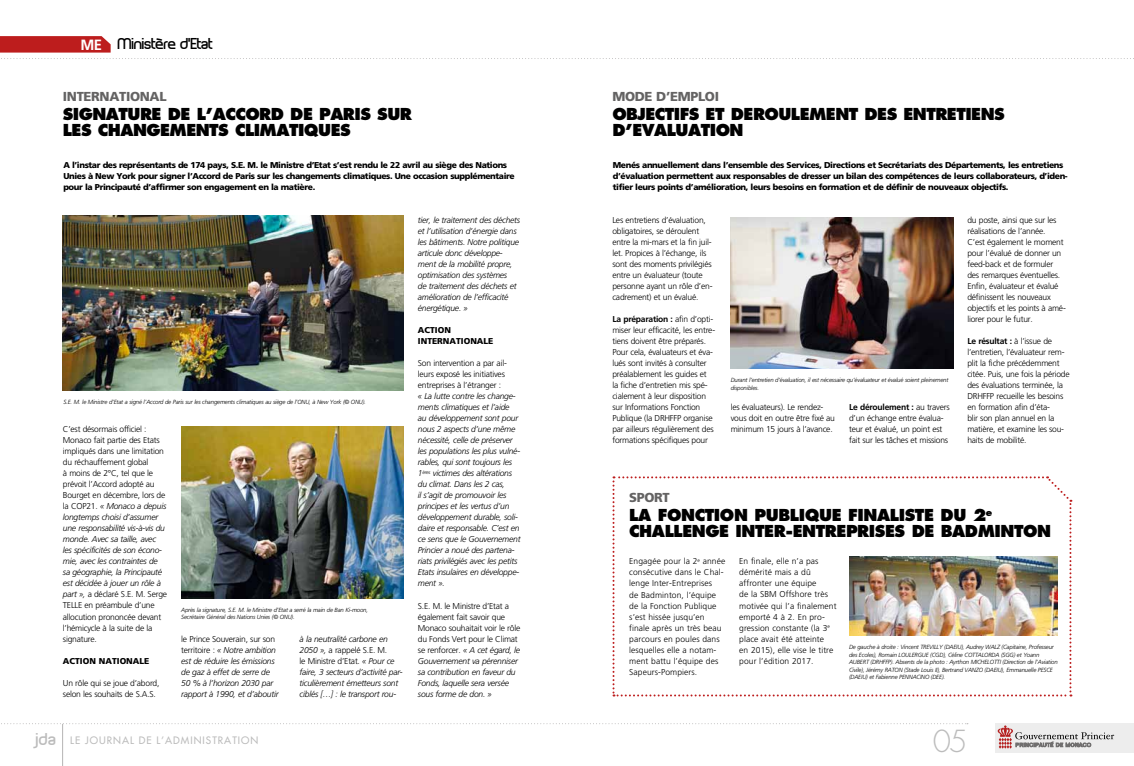
<style>
.page{position:relative;width:1134px;height:766px;background:#fff}
.page>*{position:absolute;margin:0;border:0;box-sizing:border-box;transform-origin:0 0}
.t1{font:300 29.6px "Futura";color:#bcbcbc}
.t2{font:800 16px/16px "Futura";letter-spacing:-.035em;color:#000}
.t3{font:15px "Planet Estyle";letter-spacing:-.035em;color:#000}
.t4{font:900 13px "Frutiger";letter-spacing:-.025em;color:#646363}
.t5{font:10px "Futura";letter-spacing:.1em;color:#bcbcbc}
.t6{font:300 8.5px/11px "Frutiger";letter-spacing:-.025em;color:#000}
.t7{font:italic 300 8.5px/11px "Frutiger";letter-spacing:-.025em;color:#000}
.t8{font:900 8.5px/11px "Frutiger";letter-spacing:-.045em;color:#000}
.t9{font:300 8.5px/11px "Frutiger";letter-spacing:.01em;color:#000}
.t10{font:900 8.5px/11px "Frutiger";color:#000}
.t11{font:italic 300 6px/7.5px "Frutiger";letter-spacing:-.025em;color:#000}
.s1{font-family:"Frutiger";font-weight:700;font-size:14.9px;color:#fff}
.s2{font-style:italic}
.s3{font-style:normal}
.s4{font-weight:700}
.s5{font-family:"Planet Estyle";font-size:16.2px}
</style>
<div class="page">
<svg style="left:612px;top:476px;width:459px;height:220px"></svg>
<hr style="left:62px;top:723px;width:1px;height:42px;background:#b5b4b4">
<svg style="left:1px;top:723px;width:967px;height:1px"></svg>
<div style="left:995px;top:723px;width:139px;height:30px;background:#ededed"></div>
<svg style="left:998px;top:725px;width:116px;height:23px"></svg>
<svg style="left:0;top:36px;width:1134px;height:23px"></svg>
<img style="left:849px;top:556px;width:209px;height:79px">
<img style="left:731px;top:217px;width:222px;height:152px">
<img style="left:63px;top:216px;width:341px;height:175px">
<img style="left:181px;top:426px;width:223px;height:172px">
<h3 class="t3" style="left:80px;top:34px;width:135px"><span class="s1">ME</span> Ministère d’Etat</h3>
<h3 class="t4" style="left:63px;top:89px;width:105px">INTERNATIONAL</h3>
<h2 class="t2" style="left:63px;top:106px;width:351px">SIGNATURE DE L’ACCORD DE PARIS SUR<br>LES CHANGEMENTS CLIMATIQUES</h2>
<p class="t8" style="left:63px;top:160px;width:453px">A l’instar des représentants de 174 pays, S.E. M. le Ministre d’Etat s’est rendu le 22 avril au siège des Nations<br>Unies à New York pour signer l’Accord de Paris sur les changements climatiques. Une occasion supplémentaire pour la Principauté d’affirmer son engagement en la matière.</p>
<p class="t11" style="left:63px;top:398px;width:304px">S.E. M. le Ministre d’Etat a signé l’Accord de Paris sur les changements climatiques au siège de l’ONU, à New York (© ONU).</p>
<p class="t6" style="left:63px;top:424px;width:106px">C’est désormais officiel :<br>Monaco fait partie des Etats impliqués dans une limitation du réchauffement global<br>à moins de 2°C, tel que le prévoit l’Accord adopté au<br>Bourget en décembre, lors de la COP21. <span class="s2">« Monaco a depuis longtemps choisi d’assumer une responsabilité vis-à-vis du monde. Avec sa taille, avec les spécificités de son écono&shy;mie, avec les contraintes de sa géographie, la Principauté est décidée à jouer un rôle à part »,</span> a déclaré S.E. M. Serge<br>TELLE en préambule d’une allocution prononcée devant l’hémicycle à la suite de la signature.</p>
<p class="t10" style="left:63px;top:654px;width:88px">ACTION NATIONALE</p>
<p class="t6" style="left:63px;top:677px;width:98px">Un rôle qui se joue d’abord, selon les souhaits de S.A.S.</p>
<p class="t11" style="left:181px;top:605px;width:188px">Après la signature, S.E. M. le Ministre d’Etat a serré la main de Ban Ki-moon,<br>Secrétaire Général des Nations Unies (© ONU).</p>
<p class="t7" style="left:181px;top:633px;width:99px"><span class="s3">le Prince Souverain, sur son territoire :</span> « Notre ambition est de réduire les émissions de gaz à effet de serre de<br>50 % à l’horizon 2030 par rapport à 1990, et d’aboutir</p>
<p class="t7" style="left:300px;top:633px;width:105px">à la neutralité carbone en<br>2050 », <span class="s3">a rappelé S.E. M.<br>le Ministre d’Etat.</span> « Pour ce faire, 3 secteurs d’activité par&shy;ticulièrement émetteurs sont ciblés […] : le transport rou-</p>
<p class="t7" style="left:418px;top:215px;width:104px">tier, le traitement des déchets et l’utilisation d’énergie dans les bâtiments. Notre politique articule donc développe&shy;ment de la mobilité propre, optimisation des systèmes<br>de traitement des déchets et amélioration de l’efficacité énergétique. »</p>
<p class="t10" style="left:418px;top:324px;width:77px">ACTION<br>INTERNATIONALE</p>
<p class="t6" style="left:418px;top:358px;width:90px">Son intervention a par ail&shy;leurs exposé les initiatives entreprises à l’étranger :</p>
<p class="t7" style="left:418px;top:391px;width:104px">« La lutte contre les change&shy;ments climatiques et l’aide<br>au développement sont pour nous 2 aspects d’une même nécessité, celle de préserver les populations les plus vulné&shy;rables, qui sont toujours les<br>1<sup>ères</sup> victimes des altérations du climat. Dans les 2 cas,<br>il s’agit de promouvoir les principes et les vertus d’un développement durable, soli&shy;daire et responsable. C’est en ce sens que le Gouvernement<br>Princier a noué des partena&shy;riats privilégiés avec les petits<br>Etats insulaires en développe&shy;ment ».</p>
<p class="t6" style="left:418px;top:600px;width:104px">S.E. M. le Ministre d’Etat a également fait savoir que<br>Monaco souhaitait voir le rôle du Fonds Vert pour le Climat se renforcer. <span class="s2">« A cet égard, le<br>Gouvernement va pérenniser sa contribution en faveur du<br>Fonds, laquelle sera versée sous forme de don. »</span></p>
<h3 class="t4" style="left:612px;top:89px;width:108px">MODE D’EMPLOI</h3>
<h2 class="t2" style="left:612px;top:106px;width:394px">OBJECTIFS ET DEROULEMENT DES ENTRETIENS<br>D’EVALUATION</h2>
<p class="t8" style="left:613px;top:160px;width:456px">Menés annuellement dans l’ensemble des Services, Directions et Secrétariats des Départements, les entretiens d’évaluation permettent aux responsables de dresser un bilan des compétences de leurs collaborateurs, d’iden&shy;tifier leurs points d’amélioration, leurs besoins en formation et de définir de nouveaux objectifs.</p>
<p class="t6" style="left:612px;top:215px;width:102px">Les entretiens d’évaluation, obligatoires, se déroulent entre la mi-mars et la fin juil&shy;let. Propices à l’échange, ils sont des moments privilégiés entre un évaluateur (toute personne ayant un rôle d’en&shy;cadrement) et un évalué.</p>
<p class="t6" style="left:612px;top:314px;width:104px"><span class="s4">La préparation :</span> afin d’opti&shy;miser leur efficacité, les entre&shy;tiens doivent être préparés.<br>Pour cela, évaluateurs et éva&shy;lués sont invités à consulter préalablement les guides et<br>la fiche d’entretien mis spé&shy;cialement à leur disposition sur Informations Fonction<br>Publique (la DRHFFP organise par ailleurs régulièrement des formations spécifiques pour</p>
<p class="t11" style="left:731px;top:376px;width:219px">Durant l’entretien d’évaluation, il est nécessaire qu’évaluateur et évalué soient pleinement disponibles.</p>
<p class="t6" style="left:731px;top:402px;width:106px">les évaluateurs). Le rendez&shy;vous doit en outre être fixé au minimum 15 jours à l’avance.</p>
<p class="t6" style="left:849px;top:402px;width:102px"><span class="s4">Le déroulement :</span> au travers d’un échange entre évalua&shy;teur et évalué, un point est fait sur les tâches et missions</p>
<p class="t6" style="left:967px;top:215px;width:100px">du poste, ainsi que sur les réalisations de l’année.<br>C’est également le moment pour l’évalué de donner un feed-back et de formuler des remarques éventuelles.<br>Enfin, évaluateur et évalué définissent les nouveaux objectifs et les points à amé&shy;liorer pour le futur.</p>
<p class="t6" style="left:967px;top:336px;width:104px"><span class="s4">Le résultat :</span> à l’issue de l’entretien, l’évaluateur rem&shy;plit la fiche précédemment citée. Puis, une fois la période des évaluations terminée, la<br>DRHFFP recueille les besoins en formation afin d’éta-<br>blir son plan annuel en la matière, et examine les sou&shy;haits de mobilité.</p>
<h3 class="t4" style="left:629px;top:489px;width:42px">SPORT</h3>
<h2 class="t2" style="left:629px;top:507px;width:423px">LA FONCTION PUBLIQUE FINALISTE DU 2<sup>e<br></sup>CHALLENGE INTER-ENTREPRISES DE BADMINTON</h2>
<p class="t9" style="left:629px;top:556px;width:98px">Engagée pour la 2<sup>e</sup> année consécutive dans le Chal&shy;lenge Inter-Entreprises<br>de Badminton, l’équipe de la Fonction Publique s’est hissée jusqu’en finale après un très beau parcours en poules dans lesquelles elle a notam&shy;ment battu l’équipe des<br>Sapeurs-Pompiers.</p>
<p class="t9" style="left:739px;top:556px;width:99px">En finale, elle n’a pas démérité mais a dû affronter une équipe<br>de la SBM Offshore très motivée qui l’a finalement emporté 4 à 2. En pro&shy;gression constante (la 3<sup>e </sup>place avait été atteinte<br>en 2015), elle vise le titre pour l’édition 2017.</p>
<p class="t11" style="left:849px;top:643px;width:210px">De gauche à droite : Vincent TREVILLY (DAEIU), Audrey WALZ (Capitaine, Professeur des Ecoles), Romain LOULERGUE (CGD), Céline COTTALORDA (SGG) et Yoann AUBERT (DRHFFP). Absents de la photo : Ayrthon MICHELOTTI (Direction de l’Aviation Civile), Jérémy RATON (Stade Louis II), Bertrand VANZO (DAEIU), Emmanuelle PESCE (DAEIU) et Fabienne PENNACINO (DEE).</p>
<p class="t5" style="left:34px;top:733px;width:226px"><span class="s5">jda</span> LE JOURNAL DE L’ADMINISTRATION</p>
<h1 class="t1" style="left:933px;top:722px;width:36px">05</h1>
</div>
